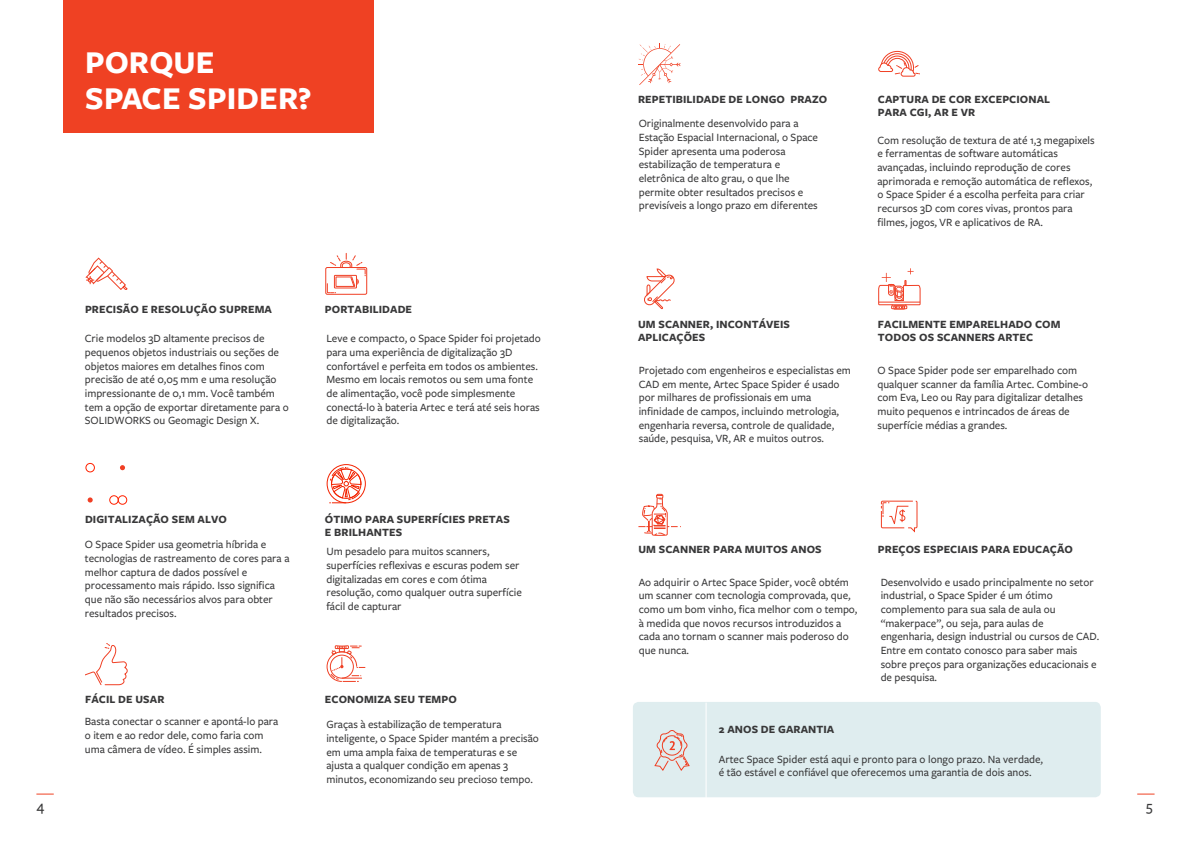
<style>
.page{position:relative;width:1191px;height:842px;background:#fff}
.page>*{position:absolute;margin:0;border:0;box-sizing:border-box;transform-origin:0 0}
.t1{font:700 33px/36px "Freight Sans Pro";color:#fff}
.t2{font:500 15px "Freight Sans Pro";color:#383839}
.t3{font:500 11.5px/13.7px "Freight Sans Pro";color:#383839}
.t4{font:700 11.5px/13.8px "Freight Sans Pro";letter-spacing:.01em;color:#383839}
</style>
<div class="page">
<div style="left:633px;top:702px;width:467px;height:95px;background:#dfedef;border-radius:6px"></div>
<div style="left:63px;top:0;width:311px;height:133px;background:#ef4123"></div>
<div style="left:325px;top:267px;width:42px;height:28px;border:1px solid #f03f24;border-radius:2px"></div>
<svg style="left:327px;top:253px;width:39px;height:40px"></svg>
<svg style="left:326px;top:645px;width:39px;height:37px"></svg>
<svg style="left:85px;top:643px;width:43px;height:42px"></svg>
<svg style="left:644px;top:268px;width:30px;height:42px"></svg>
<svg style="left:85px;top:258px;width:43px;height:32px"></svg>
<div style="left:85px;top:463px;width:10px;height:9px;border:1px solid #f20;border-radius:50%"></div>
<svg style="left:88px;top:497px;width:5px;height:5px"></svg>
<svg style="left:120px;top:465px;width:5px;height:5px"></svg>
<div style="left:118px;top:495px;width:9px;height:10px;border:1px solid #f20;border-radius:50%"></div>
<div style="left:109px;top:495px;width:10px;height:10px;border:1px solid #f20;border-radius:50%"></div>
<svg style="left:326px;top:473px;width:40px;height:21px"></svg>
<div style="left:327px;top:464px;width:39px;height:39px;border:1px solid #f32300;border-radius:50%"></div>
<svg style="left:329px;top:464px;width:34px;height:39px"></svg>
<svg style="left:638px;top:43px;width:42px;height:42px"></svg>
<svg style="left:878px;top:51px;width:42px;height:26px"></svg>
<svg style="left:878px;top:268px;width:42px;height:41px"></svg>
<svg style="left:638px;top:494px;width:43px;height:42px"></svg>
<svg style="left:654px;top:730px;width:36px;height:41px"></svg>
<svg style="left:880px;top:500px;width:37px;height:32px"></svg>
<hr style="left:705px;top:703px;width:1px;height:95px;background:#fff">
<svg style="left:36px;top:793px;width:18px;height:1px"></svg>
<svg style="left:1137px;top:793px;width:17px;height:1px"></svg>
<h1 class="t1" style="left:85px;top:43px;width:228px">PORQUE<br>SPACE SPIDER?</h1>
<p class="t4" style="left:85px;top:301px;width:188px">PRECISÃO E RESOLUÇÃO SUPREMA</p>
<p class="t4" style="left:325px;top:301px;width:89px">PORTABILIDADE</p>
<p class="t3" style="left:85px;top:331px;width:205px">Crie modelos 3D altamente precisos de pequenos objetos industriais ou seções de objetos maiores em detalhes finos com precisão de até 0,05 mm e uma resolução impressionante de 0,1 mm. Você também tem a opção de exportar diretamente para o SOLIDWORKS ou Geomagic Design X.</p>
<p class="t3" style="left:326px;top:331px;width:216px">Leve e compacto, o Space Spider foi projetado para uma experiência de digitalização 3D confortável e perfeita em todos os ambientes.<br>Mesmo em locais remotos ou sem uma fonte de alimentação, você pode simplesmente conectá-lo à bateria Artec e terá até seis horas de digitalização.</p>
<p class="t4" style="left:85px;top:511px;width:143px">DIGITALIZAÇÃO SEM ALVO</p>
<p class="t4" style="left:325px;top:511px;width:186px">ÓTIMO PARA SUPERFÍCIES PRETAS<br>E BRILHANTES</p>
<p class="t3" style="left:85px;top:537px;width:206px">O Space Spider usa geometria híbrida e tecnologias de rastreamento de cores para a melhor captura de dados possível e processamento mais rápido. Isso significa que não são necessários alvos para obter resultados precisos.</p>
<p class="t3" style="left:326px;top:544px;width:197px">Um pesadelo para muitos scanners, superfícies reflexivas e escuras podem ser digitalizadas em cores e com ótima resolução, como qualquer outra superfície fácil de capturar</p>
<p class="t4" style="left:85px;top:691px;width:81px">FÁCIL DE USAR</p>
<p class="t4" style="left:325px;top:691px;width:133px">ECONOMIZA SEU TEMPO</p>
<p class="t3" style="left:85px;top:714px;width:195px">Basta conectar o scanner e apontá-lo para o item e ao redor dele, como faria com uma câmera de vídeo. É simples assim.</p>
<p class="t3" style="left:326px;top:717px;width:214px">Graças à estabilização de temperatura inteligente, o Space Spider mantém a precisão em uma ampla faixa de temperaturas e se ajusta a qualquer condição em apenas 3 minutos, economizando seu precioso tempo.</p>
<p class="t4" style="left:638px;top:91px;width:191px">REPETIBILIDADE DE LONGO PRAZO</p>
<p class="t3" style="left:639px;top:116px;width:181px">Originalmente desenvolvido para a Estação Espacial Internacional, o Space Spider apresenta uma poderosa estabilização de temperatura e eletrônica de alto grau, o que lhe permite obter resultados precisos e previsíveis a longo prazo em diferentes</p>
<p class="t4" style="left:878px;top:91px;width:174px">CAPTURA DE COR EXCEPCIONAL<br>PARA CGI, AR E VR</p>
<p class="t3" style="left:877px;top:133px;width:219px">Com resolução de textura de até 1,3 megapixels e ferramentas de software automáticas avançadas, incluindo reprodução de cores aprimorada e remoção automática de reflexos, o Space Spider é a escolha perfeita para criar recursos 3D com cores vivas, prontos para filmes, jogos, VR e aplicativos de RA.</p>
<p class="t4" style="left:638px;top:316px;width:153px">UM SCANNER, INCONTÁVEIS<br>APLICAÇÕES</p>
<p class="t3" style="left:639px;top:363px;width:214px">Projetado com engenheiros e especialistas em CAD em mente, Artec Space Spider é usado por milhares de profissionais em uma infinidade de campos, incluindo metrologia, engenharia reversa, controle de qualidade, saúde, pesquisa, VR, AR e muitos outros.</p>
<p class="t4" style="left:878px;top:316px;width:184px">FACILMENTE EMPARELHADO COM<br>TODOS OS SCANNERS ARTEC</p>
<p class="t3" style="left:877px;top:363px;width:212px">O Space Spider pode ser emparelhado com qualquer scanner da família Artec. Combine-o com Eva, Leo ou Ray para digitalizar detalhes muito pequenos e intrincados de áreas de superfície médias a grandes.</p>
<p class="t4" style="left:638px;top:541px;width:185px">UM SCANNER PARA MUITOS ANOS</p>
<p class="t4" style="left:878px;top:541px;width:196px">PREÇOS ESPECIAIS PARA EDUCAÇÃO</p>
<p class="t3" style="left:639px;top:574px;width:220px">Ao adquirir o Artec Space Spider, você obtém um scanner com tecnologia comprovada, que, como um bom vinho, fica melhor com o tempo, à medida que novos recursos introduzidos a cada ano tornam o scanner mais poderoso do que nunca.</p>
<p class="t3" style="left:880px;top:574px;width:220px">Desenvolvido e usado principalmente no setor industrial, o Space Spider é um ótimo complemento para sua sala de aula ou “makerpace”, ou seja, para aulas de engenharia, design industrial ou cursos de CAD.<br>Entre em contato conosco para saber mais sobre preços para organizações educacionais e de pesquisa.</p>
<p class="t4" style="left:719px;top:721px;width:117px">2 ANOS DE GARANTIA</p>
<p class="t3" style="left:719px;top:751px;width:326px">Artec Space Spider está aqui e pronto para o longo prazo. Na verdade, é tão estável e confiável que oferecemos uma garantia de dois anos.</p>
<h2 class="t2" style="left:36px;top:796px;width:9px">4</h2>
<h2 class="t2" style="left:1146px;top:796px;width:8px">5</h2>
</div>
